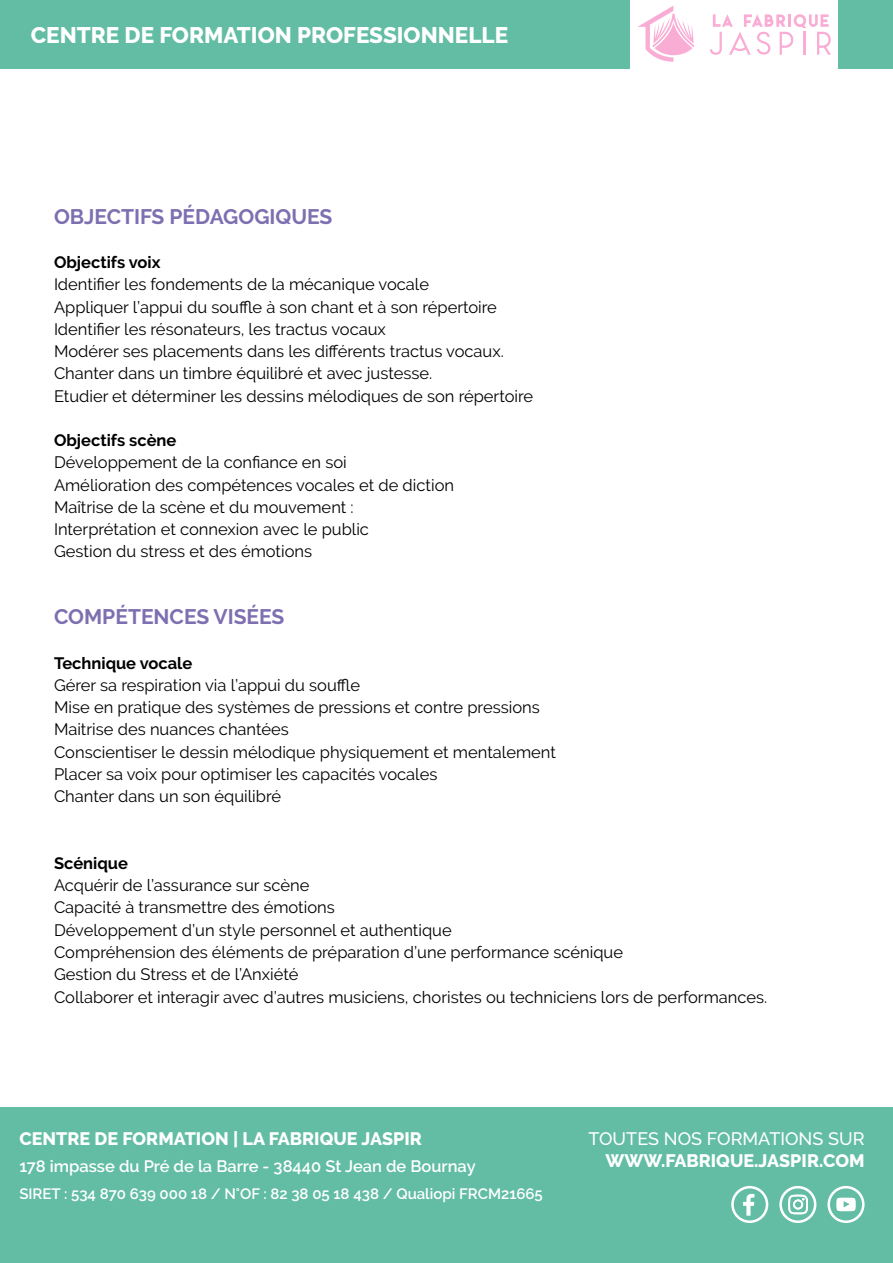
<style>
.page{position:relative;width:893px;height:1263px;background:#fff}
.page>*{position:absolute;margin:0;border:0;box-sizing:border-box;transform-origin:0 0}
.t1{font:800 22.5px "Raleway";color:#fff}
.t2{font:700 21px "Raleway";color:#7e6fb0}
.t3{font:800 18px "Raleway";color:#fff}
.t4{font:500 18px "Raleway";color:#fff}
.t5{font:16.5px/22.2px "Raleway";color:#000}
.t6{font:700 16.5px "Raleway";color:#000}
.t7{font:600 16.5px "Raleway";color:#fff}
.t8{font:600 15px "Raleway";color:#fff}
</style>
<div class="page">
<div style="left:0;top:1108px;width:893px;height:155px;background:#62bda4"></div>
<svg style="left:731px;top:1186px;width:37px;height:37px"></svg>
<svg style="left:779px;top:1186px;width:37px;height:37px"></svg>
<svg style="left:827px;top:1186px;width:37px;height:37px"></svg>
<div style="left:0;top:0;width:629px;height:68px;background:#62bda4"></div>
<div style="left:839px;top:0;width:54px;height:68px;background:#62bda4"></div>
<svg style="left:638px;top:6px;width:56px;height:56px"></svg>
<svg style="left:710px;top:14px;width:121px;height:41px"></svg>
<h1 class="t1" style="left:31px;top:22px;width:479px">CENTRE DE FORMATION PROFESSIONNELLE</h1>
<p class="t2" style="left:54px;top:204px;width:280px">OBJECTIFS PÉDAGOGIQUES</p>
<p class="t6" style="left:54px;top:253px;width:108px">Objectifs voix</p>
<p class="t5" style="left:54px;top:273px;width:481px">Identifier les fondements de la mécanique vocale<br>Appliquer l’appui du souffle à son chant et à son répertoire Identifier les résonateurs, les tractus vocaux<br>Modérer ses placements dans les différents tractus vocaux.<br>Chanter dans un timbre équilibré et avec justesse.<br>Etudier et déterminer les dessins mélodiques de son répertoire</p>
<p class="t6" style="left:54px;top:431px;width:124px">Objectifs scène</p>
<p class="t5" style="left:54px;top:451px;width:402px">Développement de la confiance en soi<br>Amélioration des compétences vocales et de diction Maîtrise de la scène et du mouvement :<br>Interprétation et connexion avec le public<br>Gestion du stress et des émotions</p>
<p class="t2" style="left:54px;top:605px;width:232px">COMPÉTENCES VISÉES</p>
<p class="t6" style="left:54px;top:653px;width:140px">Technique vocale</p>
<p class="t5" style="left:54px;top:674px;width:503px">Gérer sa respiration via l’appui du souffle<br>Mise en pratique des systèmes de pressions et contre pressions Maitrise des nuances chantées<br>Conscientiser le dessin mélodique physiquement et mentalement Placer sa voix pour optimiser les capacités vocales<br>Chanter dans un son équilibré</p>
<p class="t6" style="left:54px;top:854px;width:75px">Scénique</p>
<p class="t5" style="left:54px;top:874px;width:715px">Acquérir de l’assurance sur scène<br>Capacité à transmettre des émotions<br>Développement d’un style personnel et authentique<br>Compréhension des éléments de préparation d’une performance scénique<br>Gestion du Stress et de l’Anxiété<br>Collaborer et interagir avec d’autres musiciens, choristes ou techniciens lors de performances.</p>
<p class="t3" style="left:19px;top:1129px;width:404px">CENTRE DE FORMATION | LA FABRIQUE JASPIR</p>
<p class="t7" style="left:19px;top:1157px;width:458px">178 impasse du Pré de la Barre - 38440 St Jean de Bournay</p>
<p class="t8" style="left:19px;top:1185px;width:525px">SIRET : 534 870 639 000 18 / N°OF : 82 38 05 18 438 / Qualiopi FRCM21665</p>
<p class="t4" style="left:588px;top:1129px;width:278px">TOUTES NOS FORMATIONS SUR</p>
<p class="t3" style="left:605px;top:1150px;width:261px">WWW.FABRIQUE.JASPIR.COM</p>
</div>
